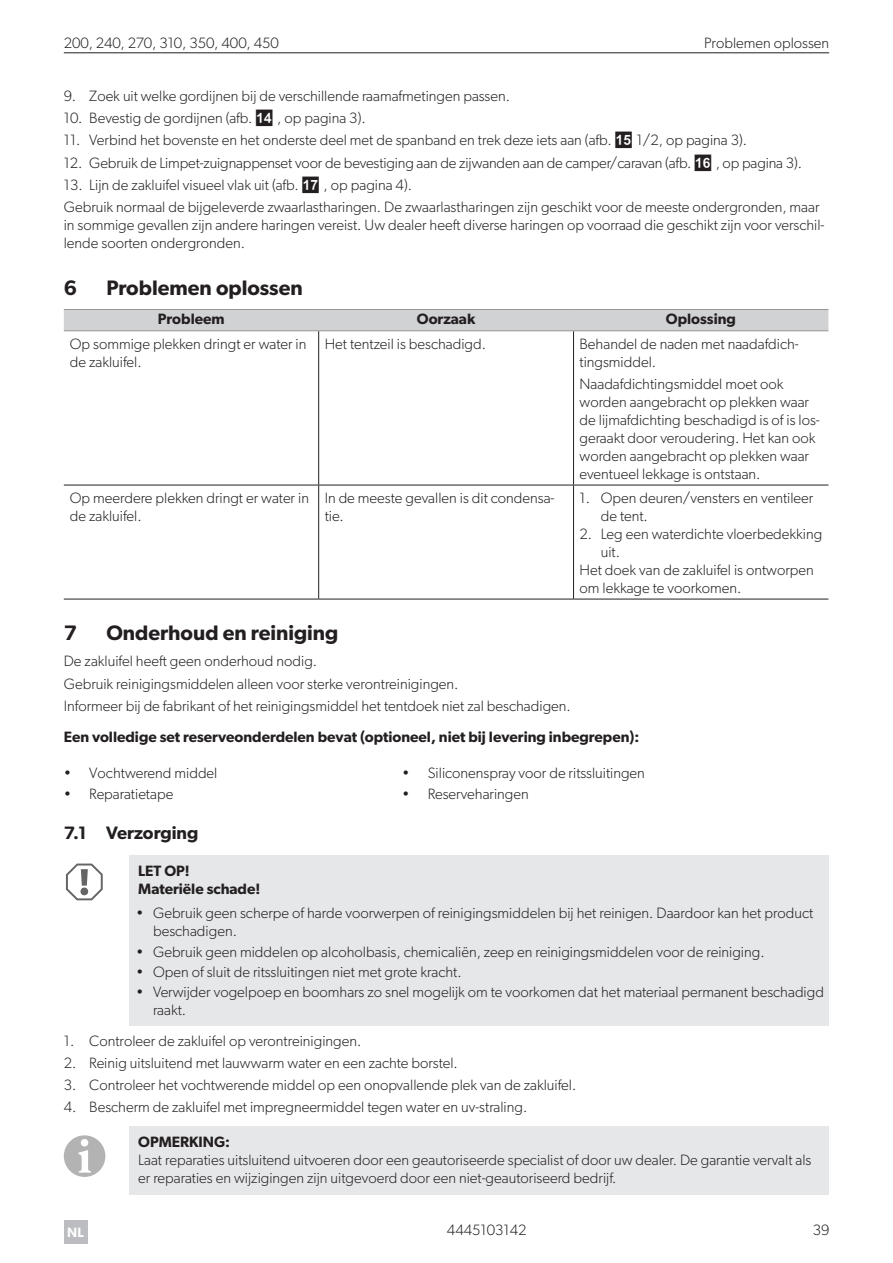
<style>
.page{position:relative;width:893px;height:1263px;background:#fff}
.page>*{position:absolute;margin:0;border:0;box-sizing:border-box;transform-origin:0 0}
.t1{font:600 21px "Gibson";color:#231f20}
.t2{font:600 18px "Gibson";color:#231f20}
.t3{font:300 15px/18px "Gibson";color:#231f20}
.t4{font:600 15px/18px "Gibson";color:#231f20}
.t5{font:600 13.5px "Gibson";color:#fff}
.s1{font-family:"Waeco Num";font-weight:400}
</style>
<div class="page">
<hr style="left:64px;top:52px;width:765px;height:1px;background:#231f20">
<div style="left:64px;top:1221px;width:23px;height:23px;background:#bcbdc0"></div>
<div style="left:130px;top:855px;width:699px;height:32px;background:#e6e7e9"></div>
<div style="left:130px;top:878px;width:699px;height:27px;background:#e6e7e9"></div>
<div style="left:130px;top:900px;width:699px;height:48px;background:#e6e7e9"></div>
<div style="left:130px;top:938px;width:699px;height:30px;background:#e6e7e9"></div>
<div style="left:130px;top:958px;width:699px;height:30px;background:#e6e7e9"></div>
<div style="left:130px;top:978px;width:699px;height:48px;background:#e6e7e9"></div>
<div style="left:130px;top:1127px;width:699px;height:32px;background:#e6e7e9"></div>
<div style="left:130px;top:1149px;width:699px;height:46px;background:#e6e7e9"></div>
<div style="left:64px;top:310px;width:764px;height:20px;background:#d1d2d4"></div>
<hr style="left:318px;top:331px;width:1px;height:154px;background:#231f20">
<hr style="left:573px;top:331px;width:1px;height:154px;background:#231f20">
<hr style="left:318px;top:485px;width:1px;height:114px;background:#231f20">
<hr style="left:573px;top:485px;width:1px;height:114px;background:#231f20">
<hr style="left:64px;top:309px;width:255px;height:1px;background:#939598">
<hr style="left:319px;top:309px;width:255px;height:1px;background:#939598">
<hr style="left:574px;top:309px;width:254px;height:1px;background:#939598">
<hr style="left:64px;top:330px;width:255px;height:1px;background:#939598">
<hr style="left:319px;top:330px;width:255px;height:1px;background:#939598">
<hr style="left:574px;top:330px;width:254px;height:1px;background:#939598">
<hr style="left:64px;top:485px;width:255px;height:1px;background:#231f20">
<hr style="left:319px;top:485px;width:255px;height:1px;background:#231f20">
<hr style="left:574px;top:485px;width:254px;height:1px;background:#231f20">
<hr style="left:64px;top:599px;width:255px;height:1px;background:#231f20">
<hr style="left:319px;top:599px;width:255px;height:1px;background:#231f20">
<hr style="left:574px;top:599px;width:254px;height:1px;background:#231f20">
<svg style="left:66px;top:864px;width:37px;height:36px"></svg>
<svg style="left:64px;top:1135px;width:41px;height:42px"></svg>
<p class="t3" style="left:64px;top:34px;width:217px">200, 240, 270, 310, 350, 400, 450</p>
<p class="t3" style="left:704px;top:34px;width:127px">Problemen oplossen</p>
<p class="t3" style="left:64px;top:87px;width:448px">9. Zoek uit welke gordijnen bij de verschillende raamafmetingen passen.</p>
<p class="t3" style="left:64px;top:109px;width:303px">10. Bevestig de gordijnen (afb. <span class="s1">d</span> , op pagina 3).</p>
<p class="t3" style="left:64px;top:131px;width:685px">11. Verbind het bovenste en het onderste deel met de spanband en trek deze iets aan (afb. <span class="s1">e</span> 1/2, op pagina 3).</p>
<p class="t3" style="left:64px;top:153px;width:740px">12. Gebruik de Limpet-zuignappenset voor de bevestiging aan de zijwanden aan de camper/caravan (afb. <span class="s1">f</span> , op pagina 3).</p>
<p class="t3" style="left:64px;top:173px;width:757px;line-height:22.2px">13. Lijn de zakluifel visueel vlak uit (afb. <span class="s1">g</span> , op pagina 4).<br>Gebruik normaal de bijgeleverde zwaarlastharingen. De zwaarlastharingen zijn geschikt voor de meeste ondergronden, maar</p>
<p class="t3" style="left:64px;top:216px;width:762px">in sommige gevallen zijn andere haringen vereist. Uw dealer heeft diverse haringen op voorraad die geschikt zijn voor verschil&shy;lende soorten ondergronden.</p>
<h1 class="t1" style="left:64px;top:275px;width:15px">6</h1>
<h1 class="t1" style="left:106px;top:275px;width:198px">Problemen oplossen</h1>
<p class="t4" style="left:158px;top:310px;width:68px">Probleem</p>
<p class="t4" style="left:417px;top:310px;width:60px">Oorzaak</p>
<p class="t4" style="left:666px;top:310px;width:72px">Oplossing</p>
<p class="t3" style="left:70px;top:334px;width:238px">Op sommige plekken dringt er water in de zakluifel.</p>
<p class="t3" style="left:325px;top:334px;width:163px">Het tentzeil is beschadigd.</p>
<p class="t3" style="left:580px;top:334px;width:221px">Behandel de naden met naadafdich&shy;tingsmiddel.</p>
<p class="t3" style="left:580px;top:375px;width:242px">Naadafdichtingsmiddel moet ook worden aangebracht op plekken waar de lijmafdichting beschadigd is of is los&shy;geraakt door veroudering. Het kan ook worden aangebracht op plekken waar eventueel lekkage is ontstaan.</p>
<p class="t3" style="left:70px;top:489px;width:241px">Op meerdere plekken dringt er water in de zakluifel.</p>
<p class="t3" style="left:325px;top:489px;width:231px">In de meeste gevallen is dit condensa&shy;tie.</p>
<p class="t3" style="left:601px;top:489px;width:214px;text-indent:-21px">1. Open deuren/vensters en ventileer de tent.</p>
<p class="t3" style="left:580px;top:525px;width:244px">2. Leg een waterdichte vloerbedekking</p>
<p class="t3" style="left:601px;top:543px;width:21px">uit.</p>
<p class="t3" style="left:580px;top:561px;width:236px">Het doek van de zakluifel is ontworpen</p>
<p class="t3" style="left:580px;top:579px;width:163px">om lekkage te voorkomen.</p>
<h1 class="t1" style="left:64px;top:620px;width:15px">7</h1>
<h1 class="t1" style="left:106px;top:620px;width:234px">Onderhoud en reiniging</h1>
<p class="t3" style="left:64px;top:650px;width:509px;line-height:22.2px">De zakluifel heeft geen onderhoud nodig.<br>Gebruik reinigingsmiddelen alleen voor sterke verontreinigingen.<br>Informeer bij de fabrikant of het reinigingsmiddel het tentdoek niet zal beschadigen.</p>
<p class="t4" style="left:64px;top:727px;width:577px">Een volledige set reserveonderdelen bevat (optioneel, niet bij levering inbegrepen):</p>
<p class="t3" style="left:64px;top:764px;width:155px">• Vochtwerend middel</p>
<p class="t3" style="left:64px;top:784px;width:111px">• Reparatietape</p>
<p class="t3" style="left:402px;top:764px;width:244px">• Siliconenspray voor de ritssluitingen</p>
<p class="t3" style="left:402px;top:784px;width:128px">• Reserveharingen</p>
<p class="t2" style="left:64px;top:822px;width:136px">7.1 Verzorging</p>
<p class="t4" style="left:138px;top:861px;width:124px">LET OP!<br>Materiële schade!</p>
<p class="t3" style="left:153px;top:904px;width:662px;text-indent:-17px">• Gebruik geen scherpe of harde voorwerpen of reinigingsmiddelen bij het reinigen. Daardoor kan het product beschadigen.</p>
<p class="t3" style="left:136px;top:942px;width:630px">• Gebruik geen middelen op alcoholbasis, chemicaliën, zeep en reinigingsmiddelen voor de reiniging.</p>
<p class="t3" style="left:136px;top:962px;width:327px">• Open of sluit de ritssluitingen niet met grote kracht.</p>
<p class="t3" style="left:153px;top:982px;width:672px;text-indent:-17px">• Verwijder vogelpoep en boomhars zo snel mogelijk om te voorkomen dat het materiaal permanent beschadigd raakt.</p>
<p class="t3" style="left:64px;top:1031px;width:299px">1. Controleer de zakluifel op verontreinigingen.</p>
<p class="t3" style="left:64px;top:1053px;width:396px">2. Reinig uitsluitend met lauwwarm water en een zachte borstel.</p>
<p class="t3" style="left:64px;top:1076px;width:514px">3. Controleer het vochtwerende middel op een onopvallende plek van de zakluifel.</p>
<p class="t3" style="left:64px;top:1098px;width:465px">4. Bescherm de zakluifel met impregneermiddel tegen water en uv-straling.</p>
<p class="t4" style="left:138px;top:1133px;width:93px">OPMERKING:</p>
<p class="t3" style="left:138px;top:1151px;width:675px">Laat reparaties uitsluitend uitvoeren door een geautoriseerde specialist of door uw dealer. De garantie vervalt als er reparaties en wijzigingen zijn uitgevoerd door een niet-geautoriseerd bedrijf.</p>
<p class="t5" style="left:67px;top:1224px;width:18px">NL</p>
<p class="t3" style="left:447px;top:1220px;width:81px">4445103142</p>
<p class="t3" style="left:813px;top:1220px;width:18px">39</p>
</div>
